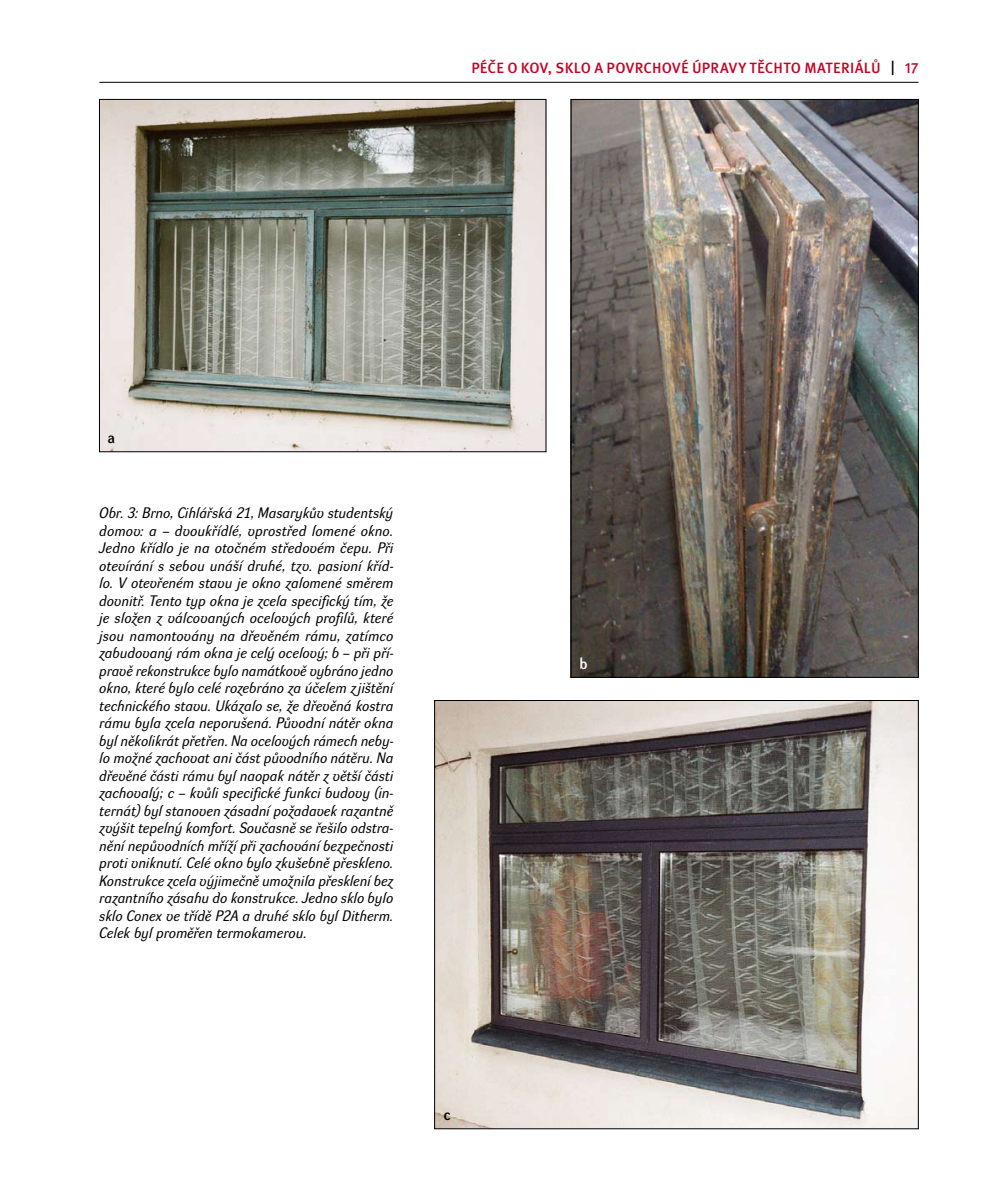
<style>
.page{position:relative;width:993px;height:1191px;background:#fff}
.page>*{position:absolute;margin:0;border:0;box-sizing:border-box;transform-origin:0 0}
.t1{font:15.75px "Dyna Grotesk D";color:#000}
.t2{font:15.75px "Dyna Grotesk D";color:#fff}
.t3{font:italic 14.88px/17.5px "Dyna Grotesk R";letter-spacing:.01em;color:#000;text-align:justify}
.t4{font:500 14.88px "Meta Pro";letter-spacing:.015em;color:#c10524}
.s1{color:#000}
</style>
<div class="page">
<hr style="left:99px;top:82px;width:819px;height:1px;background:#000">
<img style="left:101px;top:101px;width:443px;height:349px">
<div style="left:99px;top:99px;width:447px;height:353px;border:1px solid #000"></div>
<img style="left:572px;top:101px;width:344px;height:574px">
<img style="left:436px;top:702px;width:480px;height:425px">
<p class="t4" style="left:471px;top:59px;width:448px">PÉČE O KOV, SKLO A POVRCHOVÉ ÚPRAVY TĚCHTO MATERIÁLŮ <span class="s1">|</span> 17</p>
<p class="t1" style="left:108px;top:428px;width:9px">a</p>
<p class="t3" style="left:99px;top:504px;width:295px">Obr. 3: Brno, Cihlářská 21, Masarykův studentský domov: a – dvoukřídlé, vprostřed lomené okno.<br>Jedno křídlo je na otočném středovém čepu. Při otevírání s sebou unáší druhé, tzv. pasivní kříd‑ lo. V otevřeném stavu je okno zalomené směrem dovnitř. Tento typ okna je zcela specifický tím, že je složen z válcovaných ocelových profilů, které jsou namontovány na dřevěném rámu, zatímco zabudovaný rám okna je celý ocelový; b – při pří&shy;pravě rekonstrukce bylo namátkově vybráno jedno okno, které bylo celé rozebráno za účelem zjištění technického stavu. Ukázalo se, že dřevěná kostra rámu byla zcela neporušená. Původní nátěr okna byl několikrát přetřen. Na ocelových rámech neby‑ lo možné zachovat ani část původního nátěru. Na dřevěné části rámu byl naopak nátěr z větší části zachovalý; c – kvůli specifické funkci budovy (in‑ ternát) byl stanoven zásadní požadavek razantně zvýšit tepelný komfort. Současně se řešilo odstra‑ nění nepůvodních mříží při zachování bezpečnosti proti vniknutí. Celé okno bylo zkušebně přeskleno.<br>Konstrukce zcela výjimečně umožnila přesklení bez razantního zásahu do konstrukce. Jedno sklo bylo sklo Conex ve třídě P2A a druhé sklo byl Ditherm.<br>Celek byl proměřen termokamerou.</p>
<p class="t1" style="left:443px;top:1105px;width:8px">c</p>
<p class="t2" style="left:579px;top:653px;width:10px">b</p>
</div>
